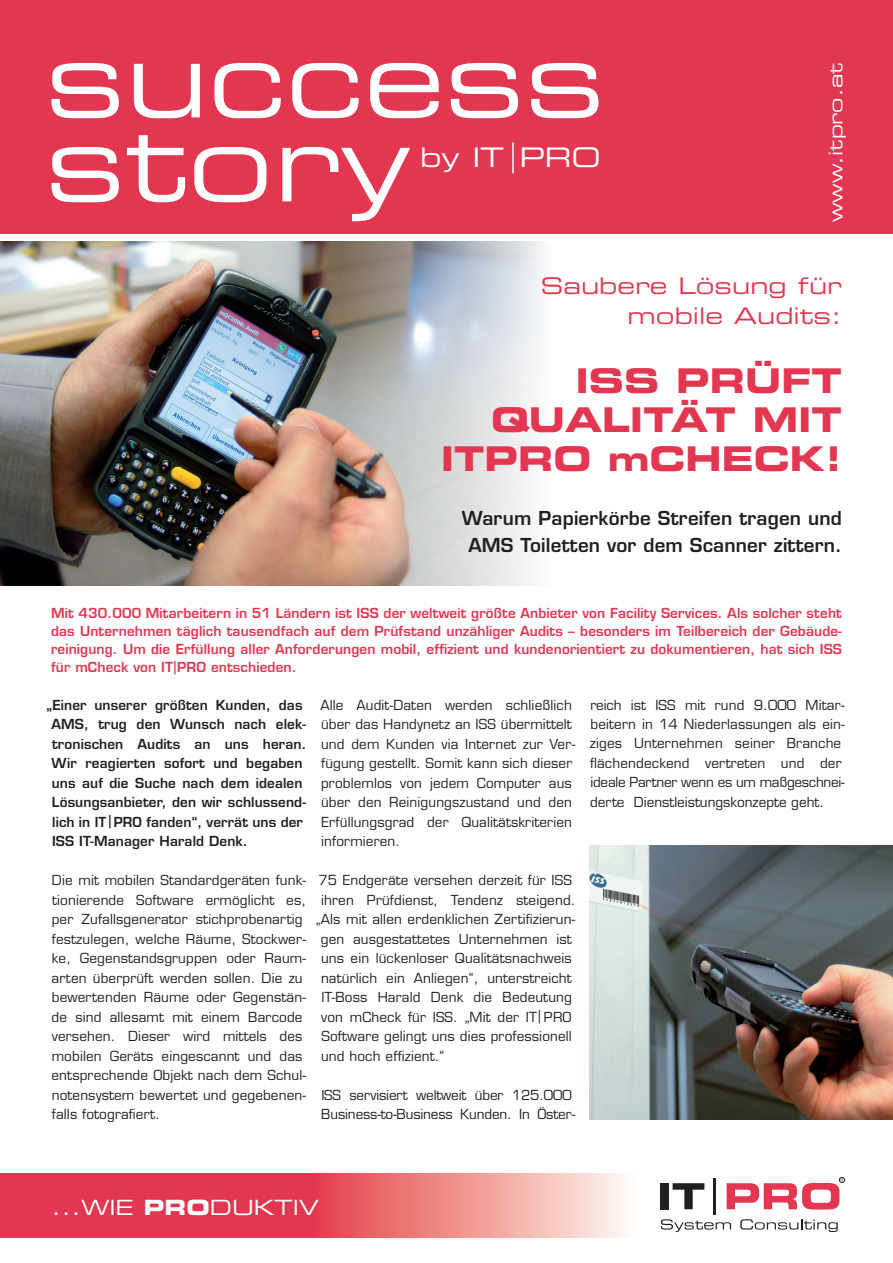
<style>
.page{position:relative;width:893px;height:1263px;background:#fff}
.page>*{position:absolute;margin:0;border:0;box-sizing:border-box;transform-origin:0 0}
.t1{font:105px/84px "Eurostile LT Std Ex 2";color:#fff}
.t2{font:34.05px/39px "Eurostile LT Std Bold Ex 2";color:#e33650;text-align:right}
.t3{font:27px "Eurostile LT Std Ex 2";color:#fff}
.t4{font:22.95px/30px "Eurostile LT Std Ex 2";color:#e33650;text-align:right}
.t5{font:21px "Eurostile LT Std Ex 2";color:#fff}
.t6{font:600 18.75px/27px "Eurostile LT Std";letter-spacing:.01em;color:#231f20;text-align:center}
.t7{font:18.75px "Eurostile LT Std Ex 2";color:#fff}
.t8{font:13.5px/19.5px "Eurostile LT Std";letter-spacing:.01em;color:#231f20}
.t9{font:600 13.5px/18px "Eurostile LT Std";letter-spacing:.01em;color:#e33650;text-align:justify}
.t10{font:600 13.5px/19.5px "Eurostile LT Std";letter-spacing:.01em;color:#231f20}
.t11{font:13.5px/19.5px "Eurostile LT Std";letter-spacing:-.01em;color:#231f20}
.s1{font-family:"Eurostile LT Std Bold Ex 2"}
</style>
<div class="page">
<img style="left:0;top:241px;width:340px;height:344px">
<div style="left:0;top:0;width:893px;height:234px;background:#e33650"></div>
<hr style="left:512px;top:142px;width:2px;height:31px;background:#fff">
<img style="left:590px;top:845px;width:303px;height:274px">
<svg style="left:0;top:1174px;width:792px;height:63px;background:#ec7a84"></svg>
<div style="left:660px;top:1183px;width:8px;height:26px;background:#231f20"></div>
<svg style="left:673px;top:1183px;width:31px;height:26px"></svg>
<hr style="left:713px;top:1178px;width:3px;height:36px;background:#231f20">
<svg style="left:727px;top:1177px;width:118px;height:32px"></svg>
<svg style="left:661px;top:1219px;width:70px;height:13px"></svg>
<svg style="left:740px;top:1219px;width:98px;height:13px"></svg>
<svg style="left:340px;top:241px;width:204px;height:345px;background:#c6c1bf"></svg>
<h1 class="t1" style="left:45px;top:35px;width:561px">success story</h1>
<h3 class="t3" style="left:420px;top:139px;width:182px">by IT PRO</h3>
<h3 class="t7" style="left:823px;top:222px;width:161px;rotate:-90deg">www.itpro.at</h3>
<h3 class="t4" style="left:541px;top:270px;width:302px">Saubere Lösung für mobile Audits:</h3>
<h2 class="t2" style="left:441px;top:360px;width:403px">ISS PRÜFT<br>QUALITÄT MIT<br>ITPRO mCHECK!</h2>
<h3 class="t6" style="left:462px;top:504px;width:382px">Warum Papierkörbe Streifen tragen und<br>AMS Toiletten vor dem Scanner zittern.</h3>
<p class="t9" style="left:51px;top:604px;width:792px">Mit 430.000 Mitarbeitern in 51 Ländern ist ISS der weltweit größte Anbieter von Facility Services. Als solcher steht das Unternehmen täglich tausendfach auf dem Prüfstand unzähliger Audits – besonders im Teilbereich der Gebäude&shy;reinigung. Um die Erfüllung aller Anforderungen mobil, effizient und kundenorientiert zu dokumentieren, hat sich ISS für mCheck von IT|PRO entschieden.</p>
<p class="t10" style="left:51px;top:695px;width:257px;text-indent:-5px">„Einer unserer größten Kunden, das AMS, trug den Wunsch nach elek&shy;tronischen Audits an uns heran.<br>Wir reagierten sofort und begaben uns auf die Suche nach dem idealen Lösungsanbieter, den wir schlussend&shy;lich in IT|PRO fanden“, verrät uns der ISS IT-Manager Harald Denk.</p>
<p class="t8" style="left:52px;top:870px;width:256px">Die mit mobilen Standardgeräten funk&shy;tionierende Software ermöglicht es, per Zufallsgenerator stichprobenartig festzulegen, welche Räume, Stockwer&shy;ke, Gegenstandsgruppen oder Raum&shy;arten überprüft werden sollen. Die zu bewertenden Räume oder Gegenstän&shy;de sind allesamt mit einem Barcode versehen. Dieser wird mittels des mobilen Geräts eingescannt und das entsprechende Objekt nach dem Schul&shy;notensystem bewertet und gegebenen&shy;falls fotografiert.</p>
<p class="t8" style="left:590px;top:695px;width:256px">reich ist ISS mit rund 9.000 Mitar&shy;beitern in 14 Niederlassungen als ein&shy;ziges Unternehmen seiner Branche flächendeckend vertreten und der ideale Partner wenn es um maßgeschnei&shy;derte Dienstleistungskonzepte geht.</p>
<p class="t8" style="left:320px;top:695px;width:256px">Alle Audit-Daten werden schließlich über das Handynetz an ISS übermittelt und dem Kunden via Internet zur Ver&shy;fügung gestellt. Somit kann sich dieser problemlos von jedem Computer aus über den Reinigungszustand und den Erfüllungsgrad der Qualitätskriterien informieren.</p>
<p class="t8" style="left:318px;top:870px;width:255px">75 Endgeräte versehen derzeit für ISS</p>
<p class="t8" style="left:321px;top:890px;width:256px">ihren Prüfdienst, Tendenz steigend.</p>
<p class="t8" style="left:316px;top:909px;width:261px">„Als mit allen erdenklichen Zertifizierun-</p>
<p class="t8" style="left:321px;top:929px;width:253px">gen ausgestattetes Unternehmen ist</p>
<p class="t8" style="left:321px;top:948px;width:252px">uns ein lückenloser Qualitätsnachweis</p>
<p class="t8" style="left:321px;top:968px;width:252px">natürlich ein Anliegen“, unterstreicht</p>
<p class="t8" style="left:321px;top:987px;width:252px">IT-Boss Harald Denk die Bedeutung</p>
<p class="t8" style="left:321px;top:1007px;width:252px">von mCheck für ISS. „Mit der IT| PRO</p>
<p class="t8" style="left:321px;top:1026px;width:252px">Software gelingt uns dies professionell</p>
<p class="t8" style="left:321px;top:1046px;width:125px">und hoch effizient.“</p>
<p class="t11" style="left:321px;top:1085px;width:255px">ISS servisiert weltweit über 125.000<br>Business-to-Business Kunden. In Öster-</p>
<h3 class="t5" style="left:51px;top:1193px;width:270px">...WIE <span class="s1">PRO</span>DUKTIV</h3>
</div>
